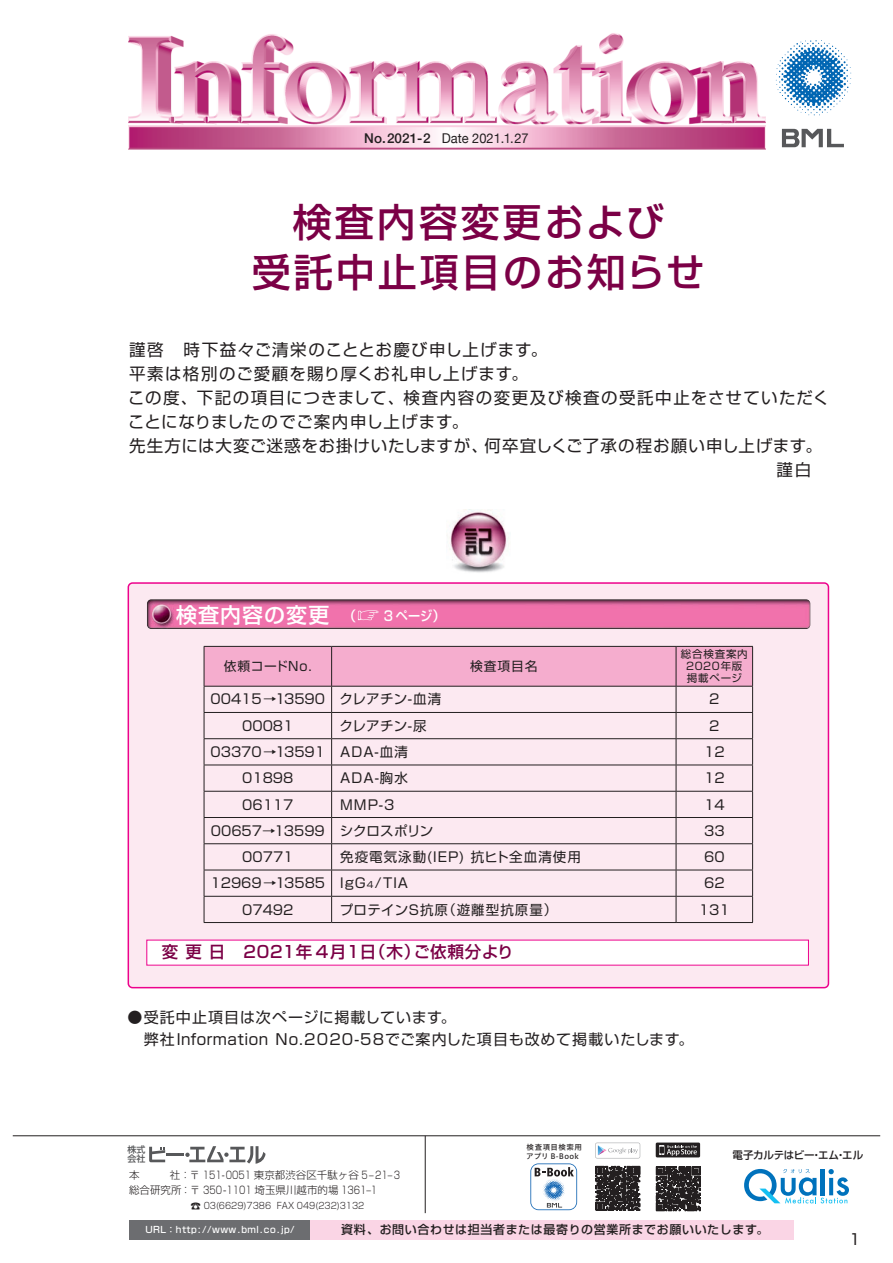
<style>
.page{position:relative;width:893px;height:1263px;background:#fff}
.page>*{position:absolute;margin:0;border:0;box-sizing:border-box;transform-origin:0 0}
.t1{font:500 39px/49.5px "Shin Go Pro";letter-spacing:.075em;color:#7b0046;text-align:center}
.t2{font:500 21px "Shin Go Pro";letter-spacing:.05em;color:#fff}
.t3{font:16.5px "Shin Go Pro";letter-spacing:.06em;color:#231f20}
.t4{font:16.5px "Shin Go Pro";letter-spacing:.085em;color:#231f20}
.t5{font:500 16.5px "Shin Go Pro";letter-spacing:.045em;color:#7b0046}
.t6{font:16.5px "Shin Go Pro";letter-spacing:.04em;color:#231f20}
.t7{font:15px/22.5px "Shin Go Pro";letter-spacing:.055em;color:#231f20}
.t8{font:13.5px "Shin Go Pro";color:#231f20}
.t9{font:13.5px "Shin Go Pro";letter-spacing:.075em;color:#231f20}
.t10{font:13.5px "Helvetica Neue";color:#231f20;scale:.95 1}
.t11{font:500 13.5px "Shin Go Pro";color:#fff;scale:.9 1}
.t12{font:12.75px "Shin Go Pro";letter-spacing:.04em;color:#231f20}
.t13{font:12.75px "Shin Go Pro";letter-spacing:.07em;color:#231f20}
.t14{font:500 12px "Shin Go Pro";letter-spacing:.05em;color:#231f20}
.t15{font:300 10.5px/15px "Shin Go Pro";color:#231f20}
.t16{font:10.5px/12px "Shin Go Pro";letter-spacing:.075em;color:#231f20;text-align:center}
.t17{font:500 10.5px "Shin Go Pro";letter-spacing:-.025em;color:#231f20}
.t18{font:300 9px "Shin Go Pro";color:#231f20;scale:.9 1}
.t19{font:500 9px "Shin Go Pro";letter-spacing:.05em;color:#fff}
.t20{font:500 9px/9.4px "Shin Go Pro";color:#57585a}
.t21{font:7.5px/9px "Hiragino UD Sans Std W5";letter-spacing:.05em;color:#231f20}
.s1{font-weight:500}
.s2{font-size:13.5px}
.s3{font-size:8.7px}
.s4{font-size:10.5px}
</style>
<div class="page">
<img style="left:450px;top:509px;width:59px;height:64px">
<img style="left:128px;top:33px;width:663px;height:117px">
<div style="left:128px;top:583px;width:700px;height:405px;background:#fce9f1;border-radius:4px"></div>
<div style="left:128px;top:582px;width:701px;height:406px;border:2px solid #ed028c;border-radius:4px"></div>
<div style="left:147px;top:940px;width:661px;height:25px;background:#fff"></div>
<svg style="left:204px;top:646px;width:549px;height:276px"></svg>
<hr style="left:204px;top:922px;width:128px;height:1px;background:#231f20">
<hr style="left:332px;top:922px;width:344px;height:1px;background:#231f20">
<hr style="left:676px;top:922px;width:77px;height:1px;background:#231f20">
<img style="left:147px;top:599px;width:663px;height:30px">
<svg style="left:358px;top:610px;width:20px;height:10px"></svg>
<svg style="left:776px;top:40px;width:75px;height:75px"></svg>
<svg style="left:782px;top:129px;width:62px;height:18px"></svg>
<hr style="left:425px;top:1136px;width:1px;height:77px;background:#231f20">
<hr style="left:13px;top:1135px;width:867px;height:1px;background:#231f20">
<div style="left:310px;top:1220px;width:484px;height:19px;background:#fad5e5"></div>
<div style="left:130px;top:1220px;width:180px;height:19px;background:#6c6d70"></div>
<svg style="left:529px;top:1162px;width:50px;height:50px"></svg>
<svg style="left:530px;top:1163px;width:47px;height:47px"></svg>
<svg style="left:655px;top:1142px;width:45px;height:16px"></svg>
<svg style="left:655px;top:1166px;width:46px;height:46px"></svg>
<svg style="left:656px;top:1167px;width:44px;height:44px;background:#373435"></svg>
<svg style="left:595px;top:1143px;width:45px;height:15px"></svg>
<svg style="left:595px;top:1165px;width:46px;height:46px"></svg>
<svg style="left:596px;top:1166px;width:44px;height:44px;background:#373334"></svg>
<svg style="left:149px;top:1147px;width:16px;height:15px"></svg>
<hr style="left:166px;top:1153px;width:18px;height:3px;background:#57585a">
<svg style="left:185px;top:1146px;width:81px;height:18px"></svg>
<svg style="left:744px;top:1169px;width:105px;height:34px"></svg>
<p class="t10" style="left:364px;top:128px;width:175px"><span class="s1">No.2021-2</span> Date 2021.1.27</p>
<h1 class="t1" style="left:252px;top:193px;width:454px">検査内容変更および<br>受託中止項目のお知らせ</h1>
<p class="t3" style="left:129px;top:336px;width:420px">謹啓　時下益々ご清栄のこととお慶び申し上げます。</p>
<p class="t3" style="left:129px;top:360px;width:400px">平素は格別のご愛顧を賜り厚くお礼申し上げます。</p>
<p class="t4" style="left:128px;top:384px;width:703px">この度、下記の項目につきまして、検査内容の変更及び検査の受託中止をさせていただく</p>
<p class="t6" style="left:128px;top:408px;width:341px">ことになりましたのでご案内申し上げます。</p>
<p class="t3" style="left:129px;top:432px;width:694px">先生方には大変ご迷惑をお掛けいたしますが、何卒宜しくご了承の程お願い申し上げます。</p>
<p class="t3" style="left:776px;top:456px;width:53px">謹白　</p>
<h2 class="t2" style="left:176px;top:597px;width:182px">検査内容の変更 <span class="s2">（</span></h2>
<p class="t11" style="left:384px;top:604px;width:71px">3 ページ）</p>
<p class="t12" style="left:224px;top:656px;width:89px">依頼コードNo.</p>
<p class="t13" style="left:470px;top:656px;width:69px">検査項目名</p>
<p class="t16" style="left:681px;top:647px;width:68px">総合検査案内<br>2020年版掲載ページ</p>
<p class="t8" style="left:211px;top:688px;width:232px">00415→13590 クレアチン-血清</p>
<p class="t8" style="left:709px;top:688px;width:12px">2</p>
<p class="t8" style="left:242px;top:714px;width:53px">00081</p>
<p class="t8" style="left:339px;top:714px;width:89px">クレアチン-尿</p>
<p class="t8" style="left:709px;top:714px;width:12px">2</p>
<p class="t8" style="left:211px;top:741px;width:199px">03370→13591 ADA-血清</p>
<p class="t8" style="left:704px;top:741px;width:22px">12</p>
<p class="t8" style="left:242px;top:767px;width:53px">01898</p>
<p class="t8" style="left:340px;top:767px;width:69px">ADA-胸水</p>
<p class="t8" style="left:704px;top:767px;width:22px">12</p>
<p class="t8" style="left:242px;top:793px;width:53px">06117</p>
<p class="t8" style="left:340px;top:793px;width:56px">MMP-3</p>
<p class="t8" style="left:704px;top:793px;width:22px">14</p>
<p class="t8" style="left:211px;top:819px;width:224px">00657→13599 シクロスポリン</p>
<p class="t8" style="left:704px;top:819px;width:22px">33</p>
<p class="t8" style="left:242px;top:846px;width:53px">00771</p>
<p class="t9" style="left:340px;top:846px;width:242px">免疫電気泳動(IEP) 抗ヒト全血清使用</p>
<p class="t8" style="left:704px;top:846px;width:22px">60</p>
<p class="t8" style="left:211px;top:872px;width:199px">12969→13585 IgG<span class="s3">4</span>/TIA</p>
<p class="t8" style="left:704px;top:872px;width:22px">62</p>
<p class="t8" style="left:242px;top:898px;width:53px">07492</p>
<p class="t9" style="left:340px;top:898px;width:212px">プロテインS抗原(遊離型抗原量)</p>
<p class="t8" style="left:699px;top:898px;width:32px">131</p>
<p class="t5" style="left:162px;top:938px;width:353px">変 更 日　2021年 4月1日（木）ご依頼分より</p>
<p class="t7" style="left:128px;top:1004px;width:567px">●受託中止項目は次ページに掲載しています。<br>　弊社Information No.2020-58でご案内した項目も改めて掲載いたします。</p>
<p class="t21" style="left:526px;top:1142px;width:57px">検査項目検索用アプリ B-Book</p>
<p class="t20" style="left:127px;top:1143px;width:19px">株式会社</p>
<p class="t17" style="left:732px;top:1146px;width:132px">電子カルテはビー・エム・エル</p>
<p class="t15" style="left:129px;top:1166px;width:272px">本 　　 社：〒 151-0051 東京都渋谷区千駄ヶ谷 5–21–3総合研究所：〒 350-1101 埼玉県川越市的場 1361–1</p>
<p class="t18" style="left:191px;top:1198px;width:195px"><span class="s4">☎</span> 03(6629)7386　FAX 049(232)3132</p>
<p class="t19" style="left:145px;top:1222px;width:151px">URL：http://www.bml.co.jp/</p>
<p class="t14" style="left:341px;top:1219px;width:429px">資料、お問い合わせは担当者または最寄りの営業所までお願いいたします。</p>
<p class="t7" style="left:849px;top:1226px;width:13px">1</p>
</div>
